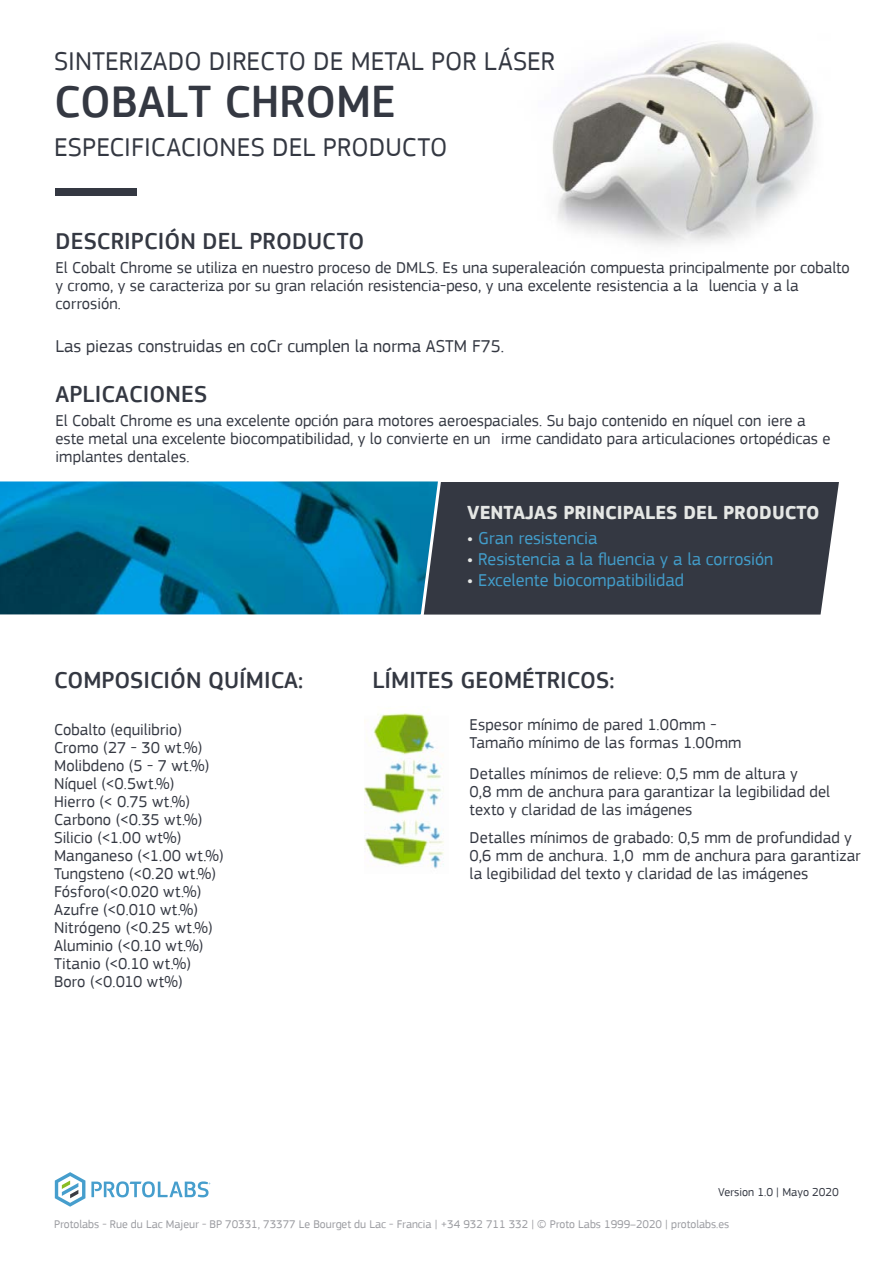
<style>
.page{position:relative;width:893px;height:1263px;background:#fff}
.page>*{position:absolute;margin:0;border:0;box-sizing:border-box;transform-origin:0 0}
.t1{font:500 46.5px "PF Square Sans Pro";color:#343842}
.t2{font:27px "PF Square Sans Pro";color:#343842}
.t3{font:500 24px "PF Square Sans Pro";color:#343842}
.t4{font:700 19.5px "PF Square Sans Pro";color:#e5e7e5}
.t5{font:18px "PF Square Sans Pro";color:#429dca}
.t6{font:18px "PF Square Sans Pro";color:#343842}
.t7{font:16.5px/18px "PF Square Sans Pro";color:#343842}
.t8{font:12px "PF Square Sans Pro";color:#343842}
.t9{font:11.7px "PF Square Sans Pro";color:#9a9ba0}
.s1{font-weight:500;color:#e5e7e5}
</style>
<div class="page">
<img style="left:552px;top:42px;width:265px;height:203px">
<div style="left:56px;top:189px;width:80px;height:7px;background:#343842"></div>
<svg style="left:91px;top:1181px;width:119px;height:16px"></svg>
<svg style="left:55px;top:1172px;width:30px;height:35px"></svg>
<div style="left:443px;top:482px;width:396px;height:132px;background:#343842"></div>
<svg style="left:0;top:481px;width:443px;height:134px;background:#0577a2"></svg>
<img style="left:365px;top:713px;width:79px;height:156px">
<h2 class="t2" style="left:54px;top:46px;width:503px">SINTERIZADO DIRECTO DE METAL POR LÁSER</h2>
<h1 class="t1" style="left:54px;top:74px;width:343px">COBALT CHROME</h1>
<h2 class="t2" style="left:54px;top:131px;width:395px">ESPECIFICACIONES DEL PRODUCTO</h2>
<h3 class="t3" style="left:56px;top:227px;width:310px">DESCRIPCIÓN DEL PRODUCTO</h3>
<p class="t7" style="left:56px;top:258px;width:796px">El Cobalt Chrome se utiliza en nuestro proceso de DMLS. Es una superaleación compuesta principalmente por cobalto y cromo, y se caracteriza por su gran relación resistencia-peso, y una excelente resistencia a la luencia y a la corrosión.</p>
<p class="t6" style="left:56px;top:335px;width:450px">Las piezas construidas en coCr cumplen la norma ASTM F75.</p>
<h3 class="t3" style="left:56px;top:380px;width:153px">APLICACIONES</h3>
<p class="t7" style="left:55px;top:412px;width:777px">El Cobalt Chrome es una excelente opción para motores aeroespaciales. Su bajo contenido en níquel con iere a este metal una excelente biocompatibilidad, y lo convierte en un irme candidato para articulaciones ortopédicas e implantes dentales.</p>
<p class="t4" style="left:467px;top:500px;width:354px">VENTAJAS PRINCIPALES DEL PRODUCTO</p>
<p class="t5" style="left:467px;top:528px;width:132px"><span class="s1">•</span> Gran resistencia</p>
<p class="t5" style="left:467px;top:549px;width:307px"><span class="s1">•</span> Resistencia a la fluencia y a la corrosión</p>
<p class="t5" style="left:467px;top:570px;width:218px"><span class="s1">•</span> Excelente biocompatibilidad</p>
<h3 class="t3" style="left:54px;top:666px;width:251px">COMPOSICIÓN QUÍMICA:</h3>
<h3 class="t3" style="left:372px;top:666px;width:243px">LÍMITES GEOMÉTRICOS:</h3>
<p class="t7" style="left:54px;top:720px;width:171px">Cobalto (equilibrio)<br>Cromo (27 - 30 wt.%)<br>Molibdeno (5 - 7 wt.%)<br>Níquel (&lt;0.5wt.%)<br>Hierro (&lt; 0.75 wt.%)<br>Carbono (&lt;0.35 wt.%)<br>Silicio (&lt;1.00 wt%)<br>Manganeso (&lt;1.00 wt.%)<br>Tungsteno (&lt;0.20 wt.%)<br>Fósforo(&lt;0.020 wt.%)<br>Azufre (&lt;0.010 wt.%)<br>Nitrógeno (&lt;0.25 wt.%)<br>Aluminio (&lt;0.10 wt.%)<br>Titanio (&lt;0.10 wt.%)<br>Boro (&lt;0.010 wt%)</p>
<p class="t7" style="left:470px;top:716px;width:274px">Espesor mínimo de pared 1.00mm -<br>Tamaño mínimo de las formas 1.00mm</p>
<p class="t7" style="left:470px;top:764px;width:362px">Detalles mínimos de relieve: 0,5 mm de altura y<br>0,8 mm de anchura para garantizar la legibilidad del texto y claridad de las imágenes</p>
<p class="t7" style="left:470px;top:828px;width:392px">Detalles mínimos de grabado: 0,5 mm de profundidad y<br>0,6 mm de anchura. 1,0 mm de anchura para garantizar la legibilidad del texto y claridad de las imágenes</p>
<p class="t8" style="left:718px;top:1185px;width:122px">Version 1.0 | Mayo 2020</p>
<p class="t9" style="left:54px;top:1218px;width:677px">Protolabs - Rue du Lac Majeur - BP 70331, 73377 Le Bourget du Lac - Francia | +34 932 711 332 | © Proto Labs 1999–2020 | protolabs.es</p>
</div>
